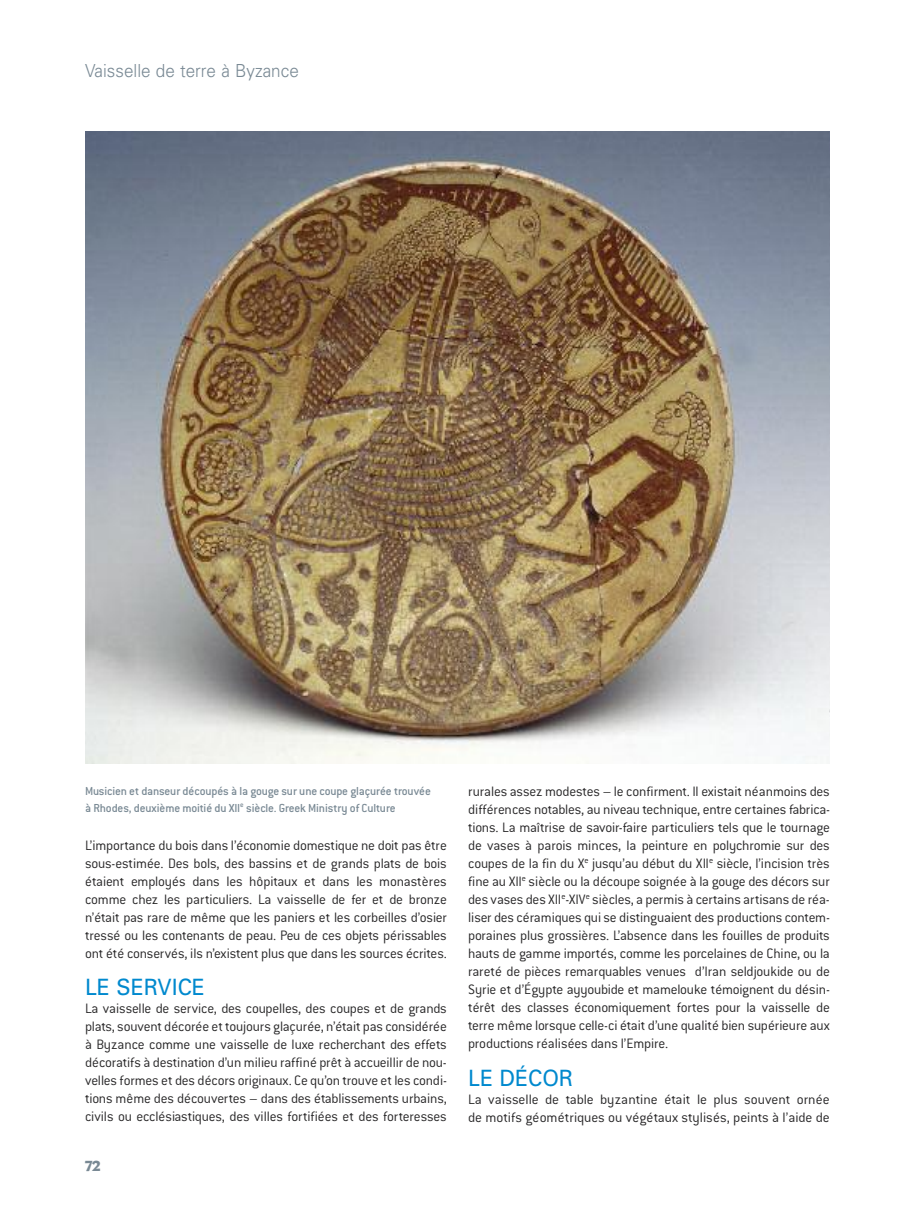
<style>
.page{position:relative;width:915px;height:1212px;background:#fff}
.page>*{position:absolute;margin:0;border:0;box-sizing:border-box;transform-origin:0 0}
.t1{font:22.5px "Univers";color:#0089ce;scale:.95 1}
.t2{font:300 18px "Univers";color:#798994;scale:.95 1}
.t3{font:300 15px/18px "Conduit ITC";letter-spacing:-.005em;color:#272627;text-align:justify}
.t4{font:15px "Eagle";color:#798994}
.t5{font:500 12.75px/16.5px "Conduit ITC";letter-spacing:-.01em;color:#798994}
</style>
<div class="page">
<img style="left:85px;top:131px;width:744px;height:633px">
<p class="t2" style="left:85px;top:64px;width:226px">Vaisselle de terre à Byzance</p>
<p class="t5" style="left:85px;top:784px;width:347px">Musicien et danseur découpés à la gouge sur une coupe glaçurée trouvée à Rhodes, deuxième moitié du XII<sup>e</sup> siècle. Greek Ministry of Culture</p>
<p class="t3" style="left:85px;top:837px;width:363px">L’importance du bois dans l’économie domestique ne doit pas être sous-estimée. Des bols, des bassins et de grands plats de bois étaient employés dans les hôpitaux et dans les monastères comme chez les particuliers. La vaisselle de fer et de bronze n’était pas rare de même que les paniers et les corbeilles d’osier tressé ou les contenants de peau. Peu de ces objets périssables ont été conservés, ils n’existent plus que dans les sources écrites.</p>
<h1 class="t1" style="left:85px;top:979px;width:128px">LE SERVICE</h1>
<p class="t3" style="left:85px;top:1001px;width:363px">La vaisselle de service, des coupelles, des coupes et de grands plats, souvent décorée ettoujours glaçurée, n’était pas considérée à Byzance comme une vaisselle de luxe recherchant des effets décoratifs à destination d’un milieu raffiné prêt à accueillir de nou&shy;velles formes et des décors originaux. Ce qu’on trouve et les condi&shy;tions même des découvertes – dans des établissements urbains, civils ou ecclésiastiques, des villes fortifiées et des forteresses</p>
<p class="t4" style="left:85px;top:1157px;width:17px">72</p>
<p class="t3" style="left:468px;top:784px;width:363px">rurales assez modestes – le confirment. Il existait néanmoins des différences notables, au niveau technique, entre certaines fabrica&shy;tions. La maîtrise de savoir-faire particuliers tels que le tournage de vases à parois minces, la peinture en polychromie sur des coupes de la fin du X<sup>e</sup> jusqu’au début du XII<sup>e</sup> siècle, l’incision très fine au XII<sup>e</sup> siècle ou la découpe soignée à la gouge des décors sur des vases des XII<sup>e</sup>-XIV<sup>e</sup> siècles, a permis à certains artisans de réa&shy;liser des céramiques qui se distinguaient des productions contem&shy;poraines plus grossières. L’absence dans les fouilles de produits hauts de gamme importés, comme les porcelaines de Chine, ou la rareté de pièces remarquables venues d’Iran seldjoukide ou de Syrie et d’Égypte ayyoubide et mamelouke témoignent du désin&shy;térêt des classes économiquement fortes pour la vaisselle de terre même lorsque celle-ci était d’une qualité bien supérieure aux productions réalisées dans l’Empire.</p>
<h1 class="t1" style="left:468px;top:1069px;width:112px">LE DÉCOR</h1>
<p class="t3" style="left:468px;top:1092px;width:363px">La vaisselle de table byzantine était le plus souvent ornée de motifs géométriques ou végétaux stylisés, peints à l’aide de</p>
</div>
